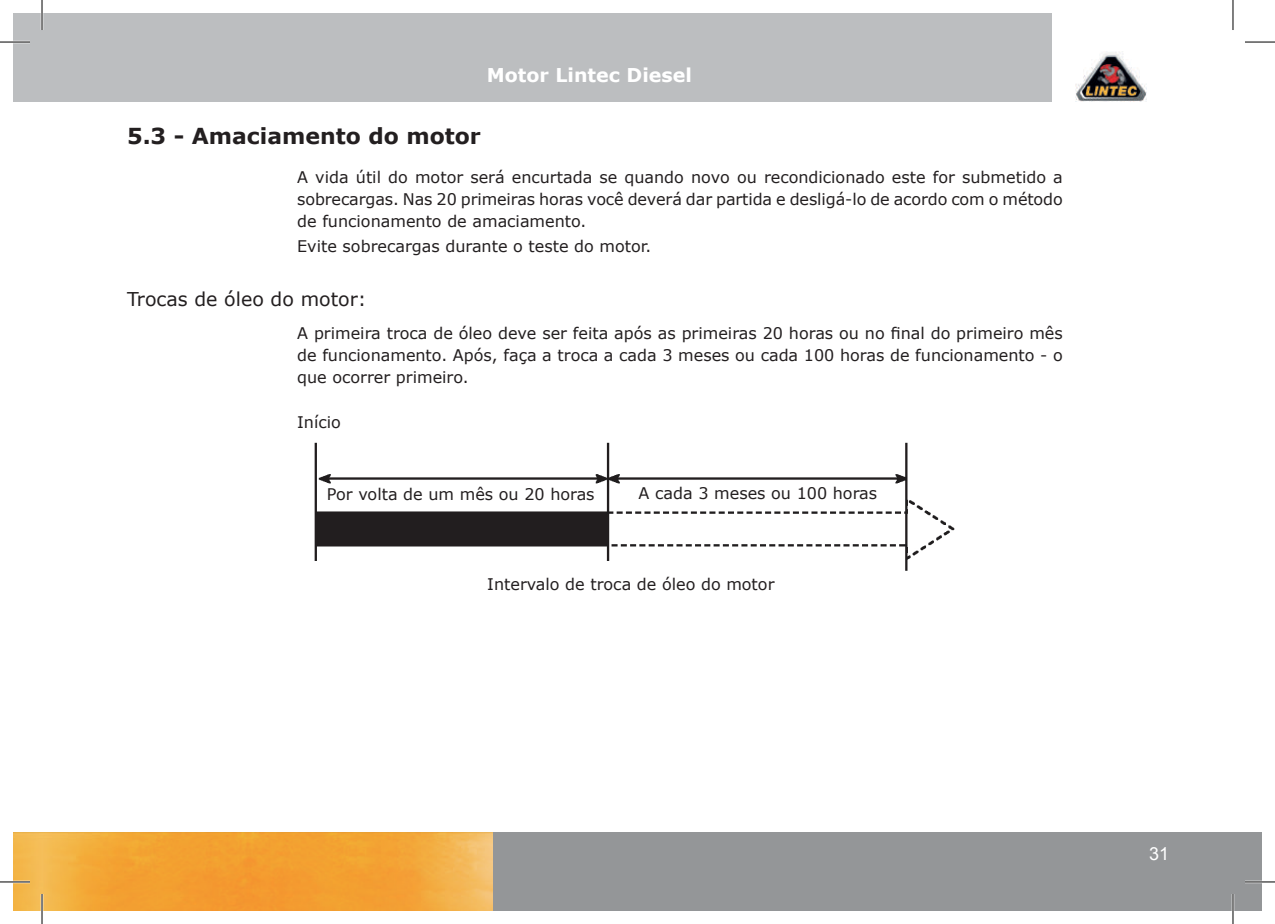
<style>
.page{position:relative;width:1275px;height:924px;background:#fff}
.page>*{position:absolute;margin:0;border:0;box-sizing:border-box;transform-origin:0 0}
.t1{font:700 22px "Verdana";color:#231f20}
.t2{font:19px "Verdana";color:#231f20}
.t3{font:700 19px "Verdana";color:#fff}
.t4{font:18px "Arial";color:#fff}
.t5{font:16px/22px "Verdana";color:#231f20;text-align:justify}
</style>
<div class="page">
<img style="left:314px;top:442px;width:641px;height:129px">
<div style="left:42px;top:831px;width:1219px;height:78px;background:#949698"></div>
<img style="left:40px;top:831px;width:452px;height:78px">
<div style="left:42px;top:14px;width:1009px;height:88px;background:#bcbec0"></div>
<img style="left:1075px;top:52px;width:71px;height:49px">
<div style="left:14px;top:831px;width:26px;height:78px;background:#f3b84c"></div>
<div style="left:14px;top:14px;width:28px;height:88px;background:#bcbec0"></div>
<img style="left:14px;top:831px;width:28px;height:48px">
<hr style="left:0;top:41px;width:30px;height:2px;background:#fff">
<hr style="left:0;top:880px;width:30px;height:2px;background:#fff">
<hr style="left:1245px;top:880px;width:30px;height:2px;background:#fff">
<hr style="left:41px;top:0;width:2px;height:30px;background:#fff">
<hr style="left:41px;top:893px;width:2px;height:30px;background:#fff">
<hr style="left:1231px;top:893px;width:3px;height:30px;background:#fff">
<hr style="left:0;top:42px;width:30px;height:1px;background:#000">
<hr style="left:1245px;top:42px;width:30px;height:1px;background:#000">
<hr style="left:0;top:881px;width:30px;height:1px;background:#000">
<hr style="left:1245px;top:881px;width:30px;height:1px;background:#000">
<hr style="left:42px;top:0;width:1px;height:30px;background:#000">
<hr style="left:42px;top:893px;width:1px;height:30px;background:#000">
<hr style="left:1232px;top:0;width:1px;height:30px;background:#000">
<hr style="left:1232px;top:893px;width:1px;height:30px;background:#000">
<p class="t3" style="left:487px;top:61px;width:207px">Motor Lintec Diesel</p>
<h1 class="t1" style="left:127px;top:120px;width:355px">5.3 - Amaciamento do motor</h1>
<p class="t5" style="left:297px;top:166px;width:767px">A vida útil do motor será encurtada se quando novo ou recondicionado este for submetido a sobrecargas. Nas 20 primeiras horas você deverá dar partida e desligá-lo de acordo com o método de funcionamento de amaciamento.</p>
<p class="t5" style="left:297px;top:235px;width:355px">Evite sobrecargas durante o teste do motor.</p>
<p class="t2" style="left:127px;top:285px;width:241px">Trocas de óleo do motor:</p>
<p class="t5" style="left:297px;top:322px;width:767px">A primeira troca de óleo deve ser feita após as primeiras 20 horas ou no final do primeiro mês de funcionamento. Após, faça a troca a cada 3 meses ou cada 100 horas de funcionamento - o que ocorrer primeiro.</p>
<p class="t5" style="left:297px;top:411px;width:45px">Início</p>
<p class="t5" style="left:327px;top:482px;width:269px">Por volta de um mês ou 20 horas</p>
<p class="t5" style="left:638px;top:482px;width:240px">A cada 3 meses ou 100 horas</p>
<p class="t5" style="left:487px;top:572px;width:289px">Intervalo de troca de óleo do motor</p>
<p class="t4" style="left:1149px;top:841px;width:22px">31</p>
</div>
